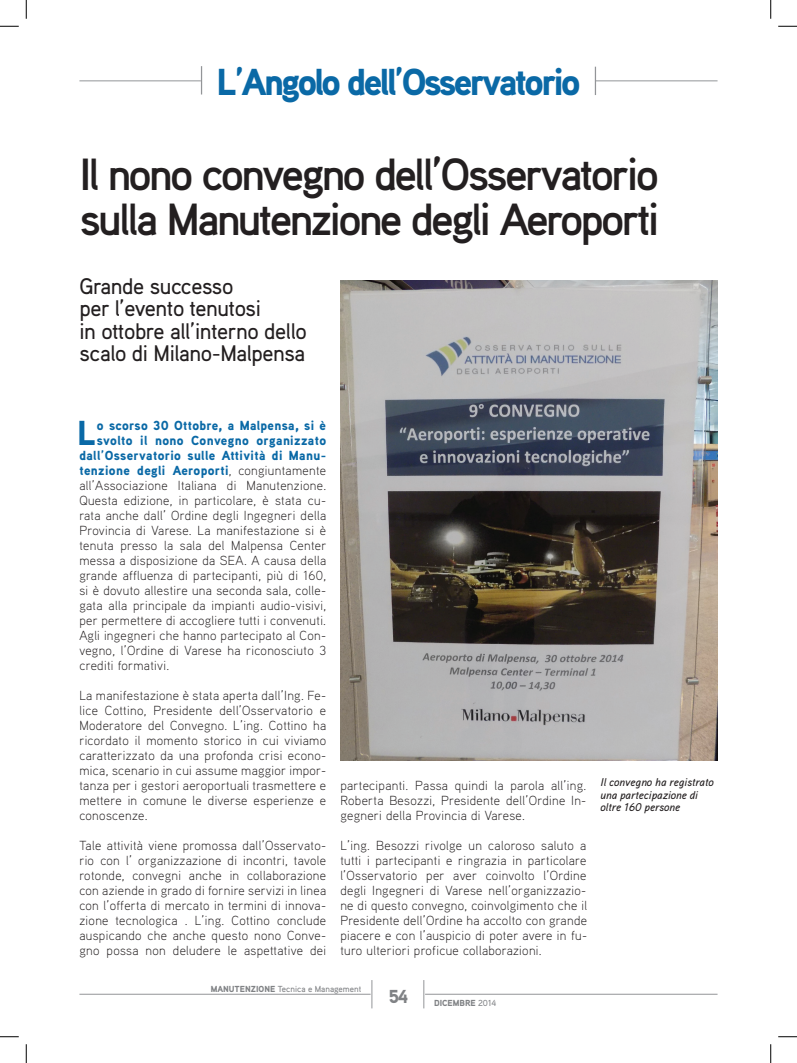
<style>
.page{position:relative;width:797px;height:1063px;background:#fff}
.page>*{position:absolute;margin:0;border:0;box-sizing:border-box;transform-origin:0 0}
.t1{font:700 45px/45px "Aaux Pro";letter-spacing:-.06em;color:#231f20}
.t2{font:900 37.5px "Aaux Pro";letter-spacing:-.07em;color:#0a69a6}
.t3{font:900 34.62px "Aaux Pro";color:#0a69a6}
.t4{font:500 22.5px/22.5px "Aaux Pro";letter-spacing:-.02em;color:#231f20}
.t5{font:900 18.75px "Aaux Pro";color:#808285}
.t6{font:300 13.12px/15px "Aaux Pro";letter-spacing:.025em;color:#231f20;text-align:justify}
.t7{font:900 13.12px "Aaux Pro";letter-spacing:.025em;color:#0a69a6}
.t8{font:italic 500 11.25px/12.5px "Aaux Pro";color:#231f20}
.t9{font:500 8.75px "Aaux Pro";color:#808285}
.t10{font:900 8.75px "Aaux Pro";color:#808285}
.s1{font-weight:300;color:#231f20}
.s2{font-weight:900}
.s3{font-weight:500}
</style>
<div class="page">
<hr style="left:79px;top:993px;width:291px;height:1px;background:#939598">
<hr style="left:425px;top:993px;width:292px;height:1px;background:#939598">
<svg style="left:423px;top:980px;width:1px;height:28px"></svg>
<svg style="left:371px;top:980px;width:1px;height:28px"></svg>
<hr style="left:79px;top:81px;width:122px;height:1px;background:#939598">
<hr style="left:595px;top:81px;width:122px;height:1px;background:#939598">
<svg style="left:595px;top:67px;width:1px;height:28px"></svg>
<svg style="left:201px;top:66px;width:1px;height:28px"></svg>
<img style="left:340px;top:280px;width:377px;height:480px">
<svg style="left:0;top:25px;width:19px;height:2px"></svg>
<svg style="left:778px;top:25px;width:19px;height:2px"></svg>
<svg style="left:0;top:1036px;width:19px;height:1px"></svg>
<svg style="left:778px;top:1036px;width:19px;height:1px"></svg>
<svg style="left:25px;top:0;width:2px;height:19px"></svg>
<svg style="left:25px;top:1044px;width:2px;height:18px"></svg>
<svg style="left:770px;top:0;width:1px;height:19px"></svg>
<svg style="left:770px;top:1044px;width:1px;height:18px"></svg>
<p class="t2" style="left:216px;top:57px;width:366px">L’Angolo dell’Osservatorio</p>
<p class="t1" style="left:79px;top:150px;width:581px">Il nono convegno dell’Osservatorio sulla Manutenzione degli Aeroporti</p>
<p class="t4" style="left:79px;top:274px;width:155px">Grande successo</p>
<p class="t4" style="left:79px;top:296px;width:183px">per l’evento tenutosi</p>
<p class="t4" style="left:79px;top:319px;width:229px">in ottobre all’interno dello scalo di Milano-Malpensa</p>
<p class="t3" style="left:77px;top:411px;width:21px">L</p>
<p class="t7" style="left:97px;top:417px;width:231px">o scorso 30 Ottobre, a Malpensa, si è</p>
<p class="t7" style="left:97px;top:432px;width:231px">svolto il nono Convegno organizzato</p>
<p class="t7" style="left:79px;top:447px;width:248px">dall’Osservatorio sulle Attività di Manu-</p>
<p class="t7" style="left:79px;top:462px;width:248px">tenzione degli Aeroporti<span class="s1">, congiuntamente</span></p>
<p class="t6" style="left:79px;top:477px;width:248px">all’Associazione Italiana di Manutenzione.</p>
<p class="t6" style="left:79px;top:492px;width:248px">Questa edizione, in particolare, è stata cu-</p>
<p class="t6" style="left:79px;top:507px;width:248px">rata anche dall’ Ordine degli Ingegneri della</p>
<p class="t6" style="left:79px;top:522px;width:248px">Provincia di Varese. La manifestazione si è</p>
<p class="t6" style="left:79px;top:537px;width:248px">tenuta presso la sala del Malpensa Center</p>
<p class="t6" style="left:79px;top:552px;width:248px">messa a disposizione da SEA. A causa della</p>
<p class="t6" style="left:79px;top:567px;width:248px">grande affluenza di partecipanti, più di 160,</p>
<p class="t6" style="left:79px;top:582px;width:248px">si è dovuto allestire una seconda sala, colle-</p>
<p class="t6" style="left:79px;top:597px;width:248px">gata alla principale da impianti audio-visivi,</p>
<p class="t6" style="left:79px;top:612px;width:248px">per permettere di accogliere tutti i convenuti.</p>
<p class="t6" style="left:79px;top:627px;width:248px">Agli ingegneri che hanno partecipato al Con-</p>
<p class="t6" style="left:79px;top:642px;width:248px">vegno, l’Ordine di Varese ha riconosciuto 3</p>
<p class="t6" style="left:79px;top:657px;width:91px">crediti formativi.</p>
<p class="t6" style="left:79px;top:687px;width:248px">La manifestazione è stata aperta dall’Ing. Fe&shy;lice Cottino, Presidente dell’Osservatorio e Moderatore del Convegno. L’ing. Cottino ha ricordato il momento storico in cui viviamo caratterizzato da una profonda crisi econo&shy;mica, scenario in cui assume maggior impor&shy;tanza per i gestori aeroportuali trasmettere e mettere in comune le diverse esperienze e conoscenze.</p>
<p class="t6" style="left:79px;top:837px;width:248px">Tale attività viene promossa dall’Osservato&shy;rio con l’ organizzazione di incontri, tavole rotonde, convegni anche in collaborazione con aziende in grado di fornire servizi in linea con l’offerta di mercato in termini di innova&shy;zione tecnologica . L’ing. Cottino conclude auspicando che anche questo nono Conve&shy;gno possa non deludere le aspettative dei</p>
<p class="t6" style="left:340px;top:777px;width:247px">partecipanti. Passa quindi la parola all’ing.<br>Roberta Besozzi, Presidente dell’Ordine In&shy;gegneri della Provincia di Varese.</p>
<p class="t6" style="left:340px;top:837px;width:248px">L’ing. Besozzi rivolge un caloroso saluto a tutti i partecipanti e ringrazia in particolare l’Osservatorio per aver coinvolto l’Ordine degli Ingegneri di Varese nell’organizzazio&shy;ne di questo convegno, coinvolgimento che il Presidente dell’Ordine ha accolto con grande piacere e con l’auspicio di poter avere in fu&shy;turo ulteriori proficue collaborazioni.</p>
<p class="t9" style="left:211px;top:982px;width:152px"><span class="s2">MANUTENZIONE</span> Tecnica e Management</p>
<p class="t5" style="left:389px;top:984px;width:21px">54</p>
<p class="t10" style="left:434px;top:997px;width:64px">DICEMBRE <span class="s3">2014</span></p>
<p class="t8" style="left:600px;top:775px;width:115px">Il convegno ha registrato una partecipazione di oltre 160 persone</p>
</div>
